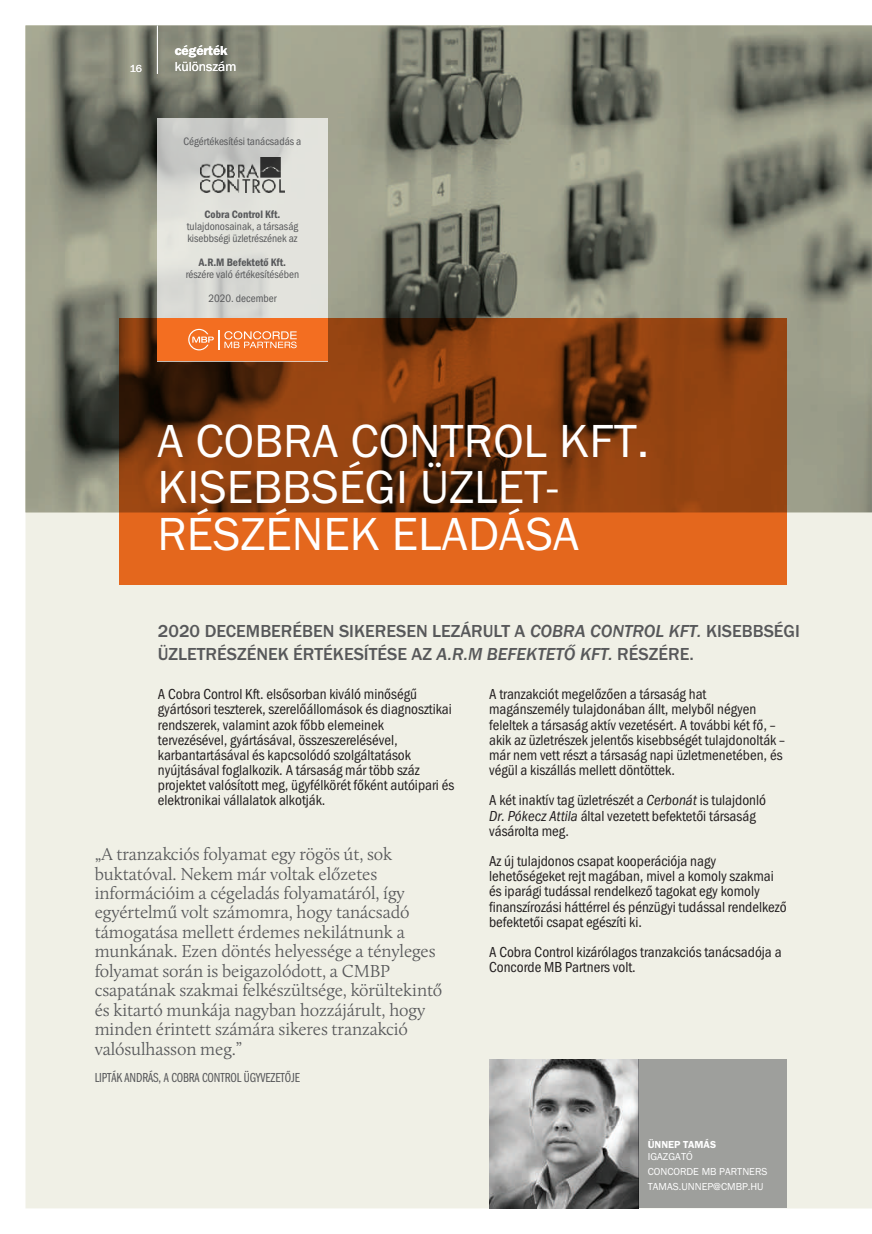
<style>
.page{position:relative;width:872px;height:1234px;background:#fff}
.page>*{position:absolute;margin:0;border:0;box-sizing:border-box;transform-origin:0 0}
.t1{font:48px/46.5px "Franklin Got Itc TEE Book";color:#fff}
.t2{font:300 18px/19.5px "Calluna";letter-spacing:-.005em;color:#57585a}
.t3{font:500 18px/22.5px "Franklin Got Itc TEE";color:#57585a}
.t4{font:15px/15.1px "Franklin Got Itc TEE Book Condensed";color:#231f20}
.t5{font:13.5px "Franklin Got Itc TEE Book Compressed";letter-spacing:-.005em;color:#57585a}
.t6{font:13.5px "Franklin Got Itc TEE Book";color:#fff}
.t7{font:13.5px "Franklin Got Itc TEE Demi";color:#fff}
.t8{font:11.1px/12px "Franklin Got Itc TEE Book Condensed";color:#57585a}
.t9{font:11.1px "Franklin Gothic Itc TEE Demi Condensed";color:#57585a}
.t10{font:10.5px "Franklin Got Itc TEE Book";color:#fff}
.t11{font:10.5px "Franklin Got Itc TEE Demi";color:#fff}
.s1{font-style:italic}
</style>
<div class="page">
<div style="left:25px;top:25px;width:847px;height:1183px;background:#f0f0e6"></div>
<img style="left:25px;top:25px;width:847px;height:487px">
<svg style="left:120px;top:318px;width:667px;height:267px"></svg>
<div style="left:157px;top:118px;width:170px;height:243px;background:#fff;opacity:.7"></div>
<div style="left:157px;top:318px;width:170px;height:43px;background:#f36e21"></div>
<svg style="left:188px;top:329px;width:109px;height:21px"></svg>
<hr style="left:157px;top:26px;width:1px;height:48px;background:#fff">
<img style="left:201px;top:158px;width:83px;height:35px">
<img style="left:489px;top:1059px;width:149px;height:149px">
<div style="left:638px;top:1059px;width:149px;height:149px;background:#9e9f9c"></div>
<p class="t10" style="left:130px;top:65px;width:14px">16</p>
<p class="t7" style="left:175px;top:46px;width:54px">cégérték</p>
<p class="t6" style="left:175px;top:62px;width:63px">különszám</p>
<p class="t8" style="left:183px;top:136px;width:119px">Cégértékesítési tanácsadás a</p>
<p class="t9" style="left:204px;top:210px;width:77px">Cobra Control Kft.</p>
<p class="t8" style="left:187px;top:221px;width:113px">tulajdonosainak, a társaság kisebbségi üzletrészének az</p>
<p class="t9" style="left:199px;top:259px;width:89px">A.R.M Befektető Kft.</p>
<p class="t8" style="left:186px;top:264px;width:115px;line-height:24px;text-align:center">részére való értékesítésében<br>2020. december</p>
<h1 class="t1" style="left:157px;top:422px;width:493px">A COBRA CONTROL KFT.<br>KISEBBSÉGI ÜZLET-<br>RÉSZÉNEK ELADÁSA</h1>
<p class="t3" style="left:158px;top:621px;width:643px">2020 DECEMBERÉBEN SIKERESEN LEZÁRULT A <span class="s1">COBRA CONTROL KFT.</span> KISEBBSÉGI<br>ÜZLETRÉSZÉNEK ÉRTÉKESÍTÉSE AZ <span class="s1">A.R.M BEFEKTETÕ KFT.</span> RÉSZÉRE.</p>
<p class="t4" style="left:158px;top:688px;width:298px">A Cobra Control Kft. elsősorban kiváló minőségű gyártósori teszterek, szerelőállomások és diagnosztikai rendszerek, valamint azok főbb elemeinek tervezésével, gyártásával, összeszerelésével, karbantartásával és kapcsolódó szolgáltatások nyújtásával foglalkozik. A társaság már több száz projektet valósított meg, ügyfélkörét főként autóipari és elektronikai vállalatok alkotják.</p>
<p class="t2" style="left:95px;top:845px;width:349px">„A tranzakciós folyamat egy rögös út, sok buktatóval. Nekem már voltak előzetes információim a cégeladás folyamatáról, így egyértelmű volt számomra, hogy tanácsadó támogatása mellett érdemes nekilátnunk a munkának. Ezen döntés helyessége a tényleges folyamat során is beigazolódott, a CMBP csapatának szakmai felkészültsége, körültekintő és kitartó munkája nagyban hozzájárult, hogy minden érintett számára sikeres tranzakció valósulhasson meg.”</p>
<p class="t5" style="left:95px;top:1072px;width:207px">LIPTÁK ANDRÁS, A COBRA CONTROL ÜGYVEZETŐJE</p>
<p class="t4" style="left:489px;top:688px;width:297px">A tranzakciót megelőzően a társaság hat magánszemély tulajdonában állt, melyből négyen feleltek a társaság aktív vezetésért. A további két fő, – akik az üzletrészek jelentős kisebbségét tulajdonolták – már nem vett részt a társaság napi üzletmenetében, és végül a kiszállás mellett döntöttek.</p>
<p class="t4" style="left:489px;top:794px;width:278px">A két inaktív tag üzletrészét a <span class="s1">Cerbonát</span> is tulajdonló<br><span class="s1">Dr. Pókecz Attila</span> által vezetett befektetői társaság vásárolta meg.</p>
<p class="t4" style="left:489px;top:854px;width:299px">Az új tulajdonos csapat kooperációja nagy lehetőségeket rejt magában, mivel a komoly szakmai és iparági tudással rendelkező tagokat egy komoly finanszírozási háttérrel és pénzügyi tudással rendelkező befektetői csapat egészíti ki.</p>
<p class="t4" style="left:489px;top:945px;width:294px">A Cobra Control kizárólagos tranzakciós tanácsadója a<br>Concorde MB Partners volt.</p>
<p class="t11" style="left:647px;top:1140px;width:70px">ÜNNEP TAMÁS</p>
<p class="t10" style="left:647px;top:1182px;width:117px">TAMAS.UNNEP@CMBP.HU</p>
<p class="t10" style="left:647px;top:1152px;width:46px">IGAZGATÓ</p>
<p class="t10" style="left:647px;top:1167px;width:121px">CONCORDE MB PARTNERS</p>
</div>
